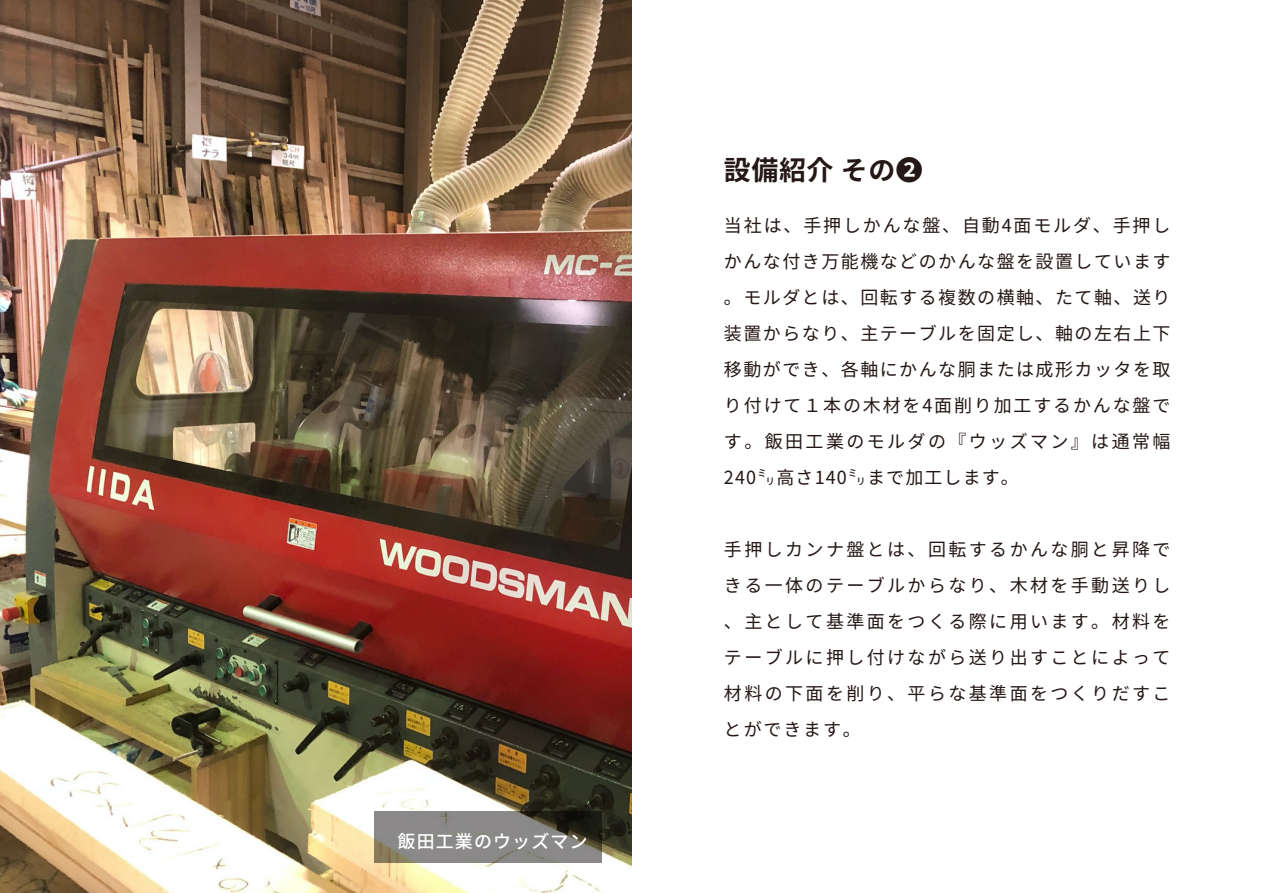
<style>
.page{position:relative;width:1263px;height:893px;background:#fff}
.page>*{position:absolute;margin:0;border:0;box-sizing:border-box;transform-origin:0 0}
.t1{font:700 27px "Noto Sans JP";letter-spacing:.02em;color:#231815}
.t2{font:18px/36px "Noto Sans JP";letter-spacing:.135em;color:#231815;text-align:justify}
.t3{font:500 18px "Noto Sans JP";letter-spacing:.06em;color:#fff}
</style>
<div class="page">
<img style="left:0;top:0;width:631px;height:893px">
<svg style="left:374px;top:812px;width:227px;height:51px;background:#7b7975"></svg>
<p class="t3" style="left:398px;top:831px;width:192px">飯田工業のウッズマン</p>
<h1 class="t1" style="left:724px;top:155px;width:200px">設備紹介 その❷</h1>
<p class="t2" style="left:724px;top:208px;width:448px">当社は、手押しかんな盤、自動4面モルダ、手押しかんな付き万能機などのかんな盤を設置しています。モルダとは、回転する複数の横軸、たて軸、送り装置からなり、主テーブルを固定し、軸の左右上下移動ができ、各軸にかんな胴または成形カッタを取り付けて１本の木材を4面削り加工するかんな盤です。飯田工業のモルダの『ウッズマン』は通常幅240㍉高さ140㍉まで加工します。</p>
<p class="t2" style="left:724px;top:532px;width:448px">手押しカンナ盤とは、回転するかんな胴と昇降できる一体のテーブルからなり、木材を手動送りし、主として基準面をつくる際に用います。材料をテーブルに押し付けながら送り出すことによって材料の下面を削り、平らな基準面をつくりだすことができます。</p>
</div>
